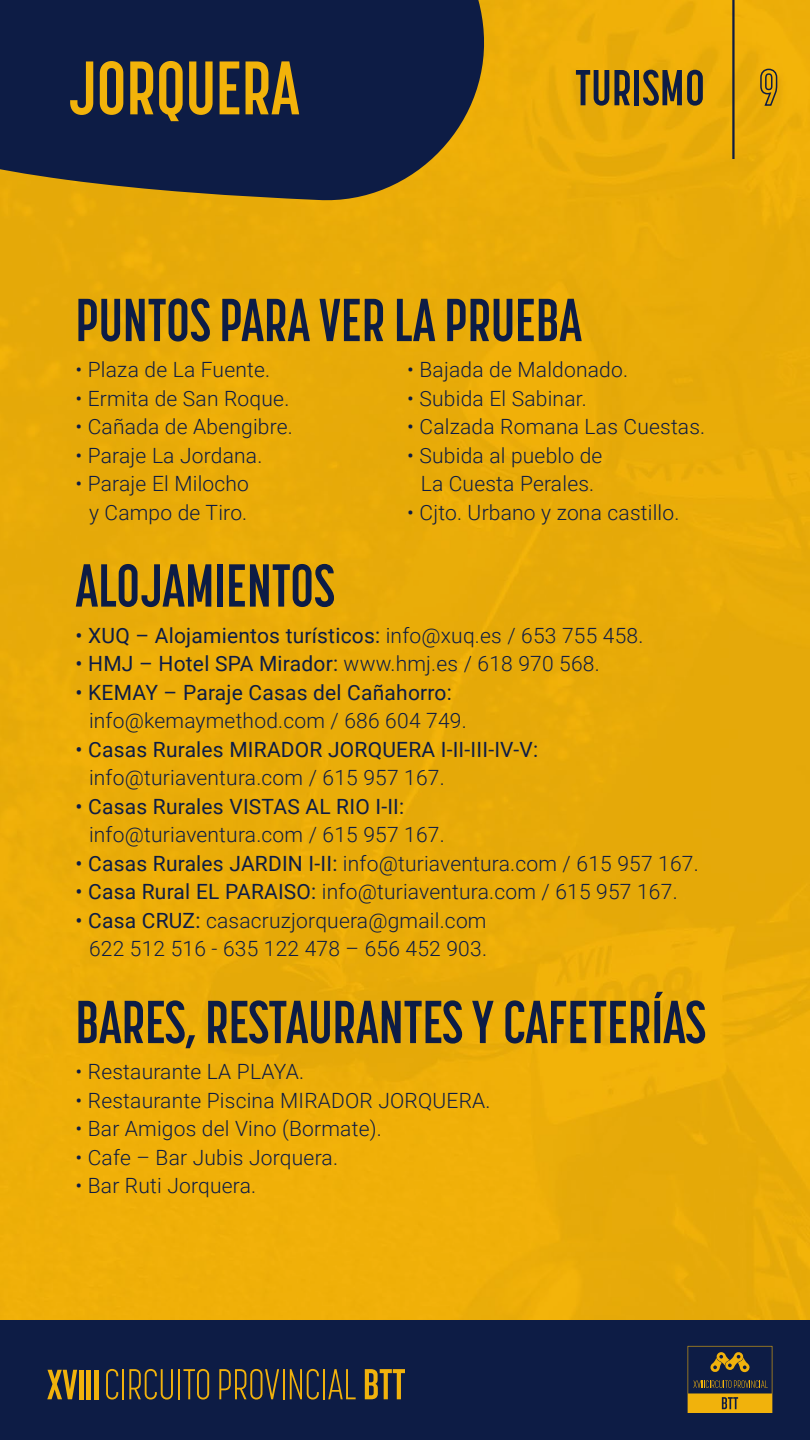
<style>
.page{position:relative;width:810px;height:1440px;background:#e9ac08}
.page>*{position:absolute;margin:0;border:0;box-sizing:border-box;transform-origin:0 0}
.t1{font:700 75px "Korolev Compressed";color:#f2b30a}
.t2{font:700 60px "Korolev Compressed";color:#0d1c45}
.t3{font:700 50.03px "Korolev Compressed";letter-spacing:.01em;color:#0d1c45}
.t4{font:300 21px/28.5px "Roboto";letter-spacing:.01em;color:#0d1c45;text-align:center}
.t5{font:21px "Roboto";letter-spacing:.01em;color:#0d1c45}
.s1{font-weight:300}
.s2{font-weight:400}
</style>
<div class="page">
<svg style="left:0;top:0;width:484px;height:201px;background:#222a3f"></svg>
<div style="left:0;top:1320px;width:810px;height:120px;background:#0d1c45"></div>
<svg style="left:47px;top:1370px;width:30px;height:29px"></svg>
<hr style="left:80px;top:1370px;width:4px;height:29px;background:#f1b20c">
<hr style="left:87px;top:1370px;width:4px;height:29px;background:#f1b20c">
<hr style="left:94px;top:1370px;width:4px;height:29px;background:#f1b20c">
<svg style="left:106px;top:1369px;width:12px;height:31px"></svg>
<hr style="left:122px;top:1369px;width:2px;height:30px;background:#f1b20c">
<svg style="left:129px;top:1369px;width:44px;height:31px"></svg>
<hr style="left:178px;top:1369px;width:2px;height:30px;background:#f1b20c">
<svg style="left:183px;top:1369px;width:26px;height:31px"></svg>
<svg style="left:219px;top:1369px;width:60px;height:31px"></svg>
<hr style="left:283px;top:1369px;width:2px;height:30px;background:#f1b20c">
<svg style="left:290px;top:1369px;width:29px;height:31px"></svg>
<hr style="left:323px;top:1369px;width:2px;height:30px;background:#f1b20c">
<svg style="left:328px;top:1369px;width:28px;height:30px"></svg>
<svg style="left:365px;top:1369px;width:40px;height:30px"></svg>
<svg style="left:688px;top:1346px;width:84px;height:67px"></svg>
<hr style="left:732px;top:0;width:3px;height:159px;background:#0d1c45">
<h1 class="t1" style="left:68px;top:46px;width:233px">JORQUERA</h1>
<h3 class="t3" style="left:575px;top:60px;width:205px">TURISMO 9</h3>
<h2 class="t2" style="left:75px;top:286px;width:508px">PUNTOS PARA VER LA PRUEBA</h2>
<p class="t4" style="left:75px;top:355px;width:196px">• Plaza de La Fuente.</p>
<p class="t4" style="left:75px;top:383px;width:215px">• Ermita de San Roque.</p>
<p class="t4" style="left:75px;top:412px;width:219px">• Cañada de Abengibre.</p>
<p class="t4" style="left:75px;top:440px;width:188px">• Paraje La Jordana.</p>
<p class="t4" style="left:75px;top:469px;width:175px">• Paraje El Milocho y Campo de Tiro.</p>
<p class="t4" style="left:407px;top:355px;width:222px">• Bajada de Maldonado.</p>
<p class="t4" style="left:407px;top:383px;width:181px">• Subida El Sabinar.</p>
<p class="t4" style="left:407px;top:412px;width:300px">• Calzada Romana Las Cuestas.</p>
<p class="t4" style="left:407px;top:440px;width:197px">• Subida al pueblo de<br>La Cuesta Perales.</p>
<p class="t4" style="left:407px;top:497px;width:274px">• Cjto. Urbano y zona castillo.</p>
<h2 class="t2" style="left:75px;top:552px;width:261px">ALOJAMIENTOS</h2>
<p class="t5" style="left:75px;top:620px;width:570px">• XUQ – Alojamientos turísticos: <span class="s1">info@xuq.es / 653 755 458.</span></p>
<p class="t5" style="left:75px;top:649px;width:526px">• HMJ – Hotel SPA Mirador: <span class="s1">www.hmj.es / 618 970 568.</span></p>
<p class="t5" style="left:75px;top:677px;width:378px">• KEMAY – Paraje Casas del Cañahorro:</p>
<p class="t4" style="left:89px;top:706px;width:379px">info@kemaymethod.com / 686 604 749.</p>
<p class="t5" style="left:75px;top:734px;width:464px">• Casas Rurales MIRADOR JORQUERA I-II-III-IV-V:</p>
<p class="t4" style="left:89px;top:763px;width:357px">info@turiaventura.com / 615 957 167.</p>
<p class="t5" style="left:75px;top:791px;width:330px">• Casas Rurales VISTAS AL RIO I-II:</p>
<p class="t4" style="left:89px;top:820px;width:357px">info@turiaventura.com / 615 957 167.</p>
<p class="t4" style="left:75px;top:848px;width:625px"><span class="s2">• Casas Rurales JARDIN I-II:</span> info@turiaventura.com / 615 957 167.</p>
<p class="t4" style="left:75px;top:877px;width:604px"><span class="s2">• Casa Rural EL PARAISO:</span> info@turiaventura.com / 615 957 167.</p>
<p class="t4" style="left:75px;top:905px;width:413px;text-align:right"><span class="s2">• Casa CRUZ:</span> casacruzjorquera@gmail.com<br>622 512 516 - 635 122 478 – 656 452 903.</p>
<h2 class="t2" style="left:75px;top:988px;width:632px">BARES, RESTAURANTES Y CAFETERÍAS</h2>
<p class="t4" style="left:75px;top:1057px;width:230px">• Restaurante LA PLAYA.</p>
<p class="t4" style="left:75px;top:1085px;width:417px">• Restaurante Piscina MIRADOR JORQUERA.</p>
<p class="t4" style="left:75px;top:1114px;width:308px">• Bar Amigos del Vino (Bormate).</p>
<p class="t4" style="left:75px;top:1142px;width:264px">• Cafe – Bar Jubis Jorquera.</p>
<p class="t4" style="left:75px;top:1171px;width:182px">• Bar Ruti Jorquera.</p>
</div>
